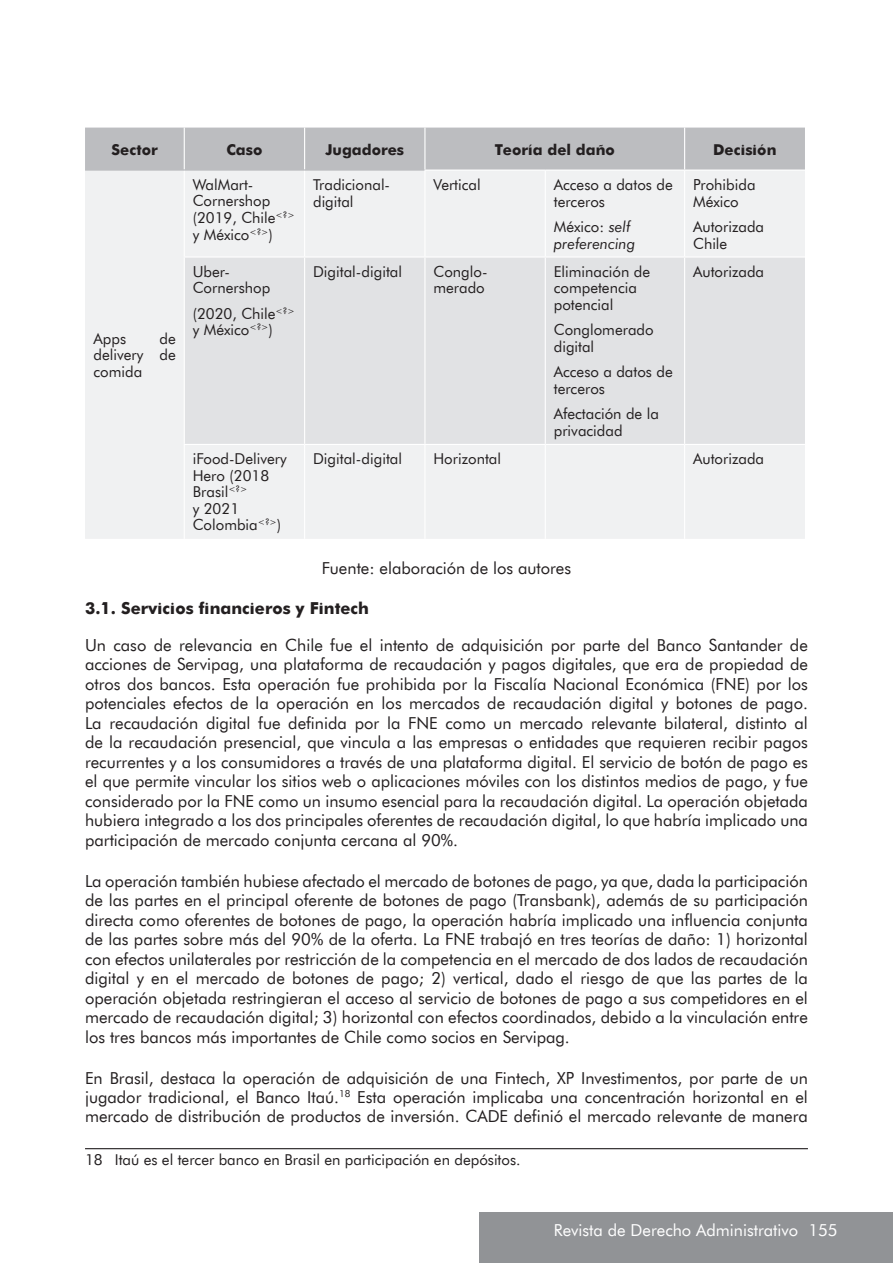
<style>
.page{position:relative;width:893px;height:1263px;background:#fff}
.page>*{position:absolute;margin:0;border:0;box-sizing:border-box;transform-origin:0 0}
.t1{font:16.5px/19.5px "Futura BT";color:#231f20;text-align:justify}
.t2{font:16.5px "Futura BT";color:#fff}
.t3{font:700 16.5px "Futura";color:#231f20}
.t4{font:15px/16.5px "Futura BT";color:#231f20}
.t5{font:700 15px "Futura";color:#231f20}
.t6{font:italic 15px/16.5px "Futura BT";color:#231f20}
.s1{font-style:normal}
</style>
<div class="page">
<div style="left:479px;top:1212px;width:414px;height:51px;background:#919396"></div>
<div style="left:85px;top:128px;width:720px;height:42px;background:#bcbdc0"></div>
<div style="left:85px;top:171px;width:720px;height:368px;background:#f0f1f2"></div>
<div style="left:185px;top:258px;width:620px;height:186px;background:#e1e2e4"></div>
<hr style="left:184px;top:128px;width:1px;height:42px;background:#fff">
<hr style="left:304px;top:128px;width:1px;height:42px;background:#fff">
<hr style="left:424px;top:128px;width:1px;height:42px;background:#fff">
<hr style="left:684px;top:128px;width:1px;height:42px;background:#fff">
<hr style="left:184px;top:171px;width:1px;height:85px;background:#fff">
<hr style="left:304px;top:171px;width:1px;height:85px;background:#fff">
<hr style="left:424px;top:171px;width:1px;height:85px;background:#fff">
<hr style="left:545px;top:171px;width:1px;height:85px;background:#fff">
<hr style="left:684px;top:171px;width:1px;height:85px;background:#fff">
<hr style="left:184px;top:256px;width:121px;height:2px;background:#fff">
<hr style="left:184px;top:258px;width:1px;height:186px;background:#fff">
<hr style="left:305px;top:256px;width:120px;height:2px;background:#fff">
<hr style="left:304px;top:258px;width:1px;height:186px;background:#fff">
<hr style="left:425px;top:256px;width:120px;height:2px;background:#fff">
<hr style="left:424px;top:258px;width:1px;height:186px;background:#fff">
<hr style="left:545px;top:256px;width:140px;height:2px;background:#fff">
<hr style="left:545px;top:258px;width:1px;height:186px;background:#fff">
<hr style="left:685px;top:256px;width:120px;height:2px;background:#fff">
<hr style="left:684px;top:258px;width:1px;height:186px;background:#fff">
<hr style="left:184px;top:444px;width:121px;height:1px;background:#fff">
<hr style="left:184px;top:445px;width:1px;height:94px;background:#fff">
<hr style="left:305px;top:444px;width:120px;height:1px;background:#fff">
<hr style="left:304px;top:445px;width:1px;height:94px;background:#fff">
<hr style="left:425px;top:444px;width:120px;height:1px;background:#fff">
<hr style="left:424px;top:445px;width:1px;height:94px;background:#fff">
<hr style="left:545px;top:444px;width:140px;height:1px;background:#fff">
<hr style="left:545px;top:445px;width:1px;height:94px;background:#fff">
<hr style="left:685px;top:444px;width:120px;height:1px;background:#fff">
<hr style="left:684px;top:445px;width:1px;height:94px;background:#fff">
<hr style="left:85px;top:170px;width:99px;height:1px;background:#bcbdc0">
<hr style="left:184px;top:170px;width:121px;height:1px;background:#bcbdc0">
<hr style="left:305px;top:170px;width:119px;height:1px;background:#bcbdc0">
<hr style="left:85px;top:1148px;width:723px;height:1px;background:#231f20">
<p class="t5" style="left:112px;top:138px;width:48px">Sector</p>
<p class="t5" style="left:226px;top:138px;width:37px">Caso</p>
<p class="t5" style="left:325px;top:138px;width:80px">Jugadores</p>
<p class="t5" style="left:495px;top:138px;width:122px">Teoría del daño</p>
<p class="t5" style="left:713px;top:138px;width:65px">Decisión</p>
<p class="t4" style="left:94px;top:330px;width:84px;text-align:justify;text-indent:66px">de delivery de comida</p>
<p class="t4" style="left:94px;top:330px;width:34px">Apps</p>
<p class="t4" style="left:193px;top:176px;width:103px">WalMart-<br>Cornershop (2019, Chile<sup>&lt;?&gt; </sup>y México<sup>&lt;?&gt;</sup>)</p>
<p class="t4" style="left:313px;top:176px;width:79px">Tradicional&shy;digital</p>
<p class="t4" style="left:433px;top:176px;width:49px">Vertical</p>
<p class="t4" style="left:554px;top:176px;width:120px">Acceso a datos de terceros</p>
<p class="t6" style="left:554px;top:218px;width:83px"><span class="s1">México:</span> self preferencing</p>
<p class="t4" style="left:193px;top:263px;width:79px">Uber-<br>Cornershop</p>
<p class="t4" style="left:193px;top:305px;width:103px">(2020, Chile<sup>&lt;?&gt; </sup>y México<sup>&lt;?&gt;</sup>)</p>
<p class="t4" style="left:313px;top:263px;width:90px">Digital-digital</p>
<p class="t4" style="left:433px;top:263px;width:56px">Conglo&shy;merado</p>
<p class="t4" style="left:554px;top:263px;width:98px">Eliminación de competencia potencial</p>
<p class="t4" style="left:554px;top:322px;width:101px">Conglomerado digital</p>
<p class="t4" style="left:554px;top:364px;width:120px">Acceso a datos de terceros</p>
<p class="t4" style="left:554px;top:406px;width:107px">Afectación de la privacidad</p>
<p class="t4" style="left:693px;top:176px;width:64px">Prohibida<br>México</p>
<p class="t4" style="left:693px;top:218px;width:73px">Autorizada<br>Chile</p>
<p class="t4" style="left:693px;top:263px;width:73px">Autorizada</p>
<p class="t4" style="left:193px;top:451px;width:96px">iFood-Delivery<br>Hero (2018<br>Brasil<sup>&lt;?&gt;<br></sup>y 2021<br>Colombia<sup>&lt;?&gt;</sup>)</p>
<p class="t4" style="left:313px;top:451px;width:90px">Digital-digital</p>
<p class="t4" style="left:433px;top:451px;width:69px">Horizontal</p>
<p class="t4" style="left:693px;top:451px;width:73px">Autorizada</p>
<p class="t1" style="left:322px;top:558px;width:251px">Fuente: elaboración de los autores</p>
<p class="t3" style="left:85px;top:596px;width:285px">3.1. Servicios financieros y Fintech</p>
<p class="t1" style="left:85px;top:635px;width:724px">Un caso de relevancia en Chile fue el intento de adquisición por parte del Banco Santander de acciones de Servipag, una plataforma de recaudación y pagos digitales, que era de propiedad de otros dos bancos. Esta operación fue prohibida por la Fiscalía Nacional Económica (FNE) por los potenciales efectos de la operación en los mercados de recaudación digital y botones de pago.<br>La recaudación digital fue definida por la FNE como un mercado relevante bilateral, distinto al de la recaudación presencial, que vincula a las empresas o entidades que requieren recibir pagos recurrentes y a los consumidores a través de una plataforma digital. El servicio de botón de pago es el que permite vincular los sitios web o aplicaciones móviles con los distintos medios de pago, y fue considerado por la FNE como un insumo esencial para la recaudación digital. La operación objetada hubiera integrado a los dos principales oferentes de recaudación digital, lo que habría implicado una participación de mercado conjunta cercana al 90%.</p>
<p class="t1" style="left:85px;top:871px;width:724px">La operación también hubiese afectado el mercado de botones de pago, ya que, dada la participación de las partes en el principal oferente de botones de pago (Transbank), además de su participación directa como oferentes de botones de pago, la operación habría implicado una influencia conjunta de las partes sobre más del 90% de la oferta. La FNE trabajó en tres teorías de daño: 1) horizontal con efectos unilaterales por restricción de la competencia en el mercado de dos lados de recaudación digital y en el mercado de botones de pago; 2) vertical, dado el riesgo de que las partes de la operación objetada restringieran el acceso al servicio de botones de pago a sus competidores en el mercado de recaudación digital; 3) horizontal con efectos coordinados, debido a la vinculación entre los tres bancos más importantes de Chile como socios en Servipag.</p>
<p class="t1" style="left:85px;top:1068px;width:724px">En Brasil, destaca la operación de adquisición de una Fintech, XP Investimentos, por parte de un jugador tradicional, el Banco Itaú.<sup>18</sup> Esta operación implicaba una concentración horizontal en el mercado de distribución de productos de inversión. CADE definió el mercado relevante de manera</p>
<p class="t4" style="left:85px;top:1151px;width:437px">18 Itaú es el tercer banco en Brasil en participación en depósitos.</p>
<p class="t2" style="left:554px;top:1220px;width:285px">Revista de Derecho Administrativo 155</p>
</div>
